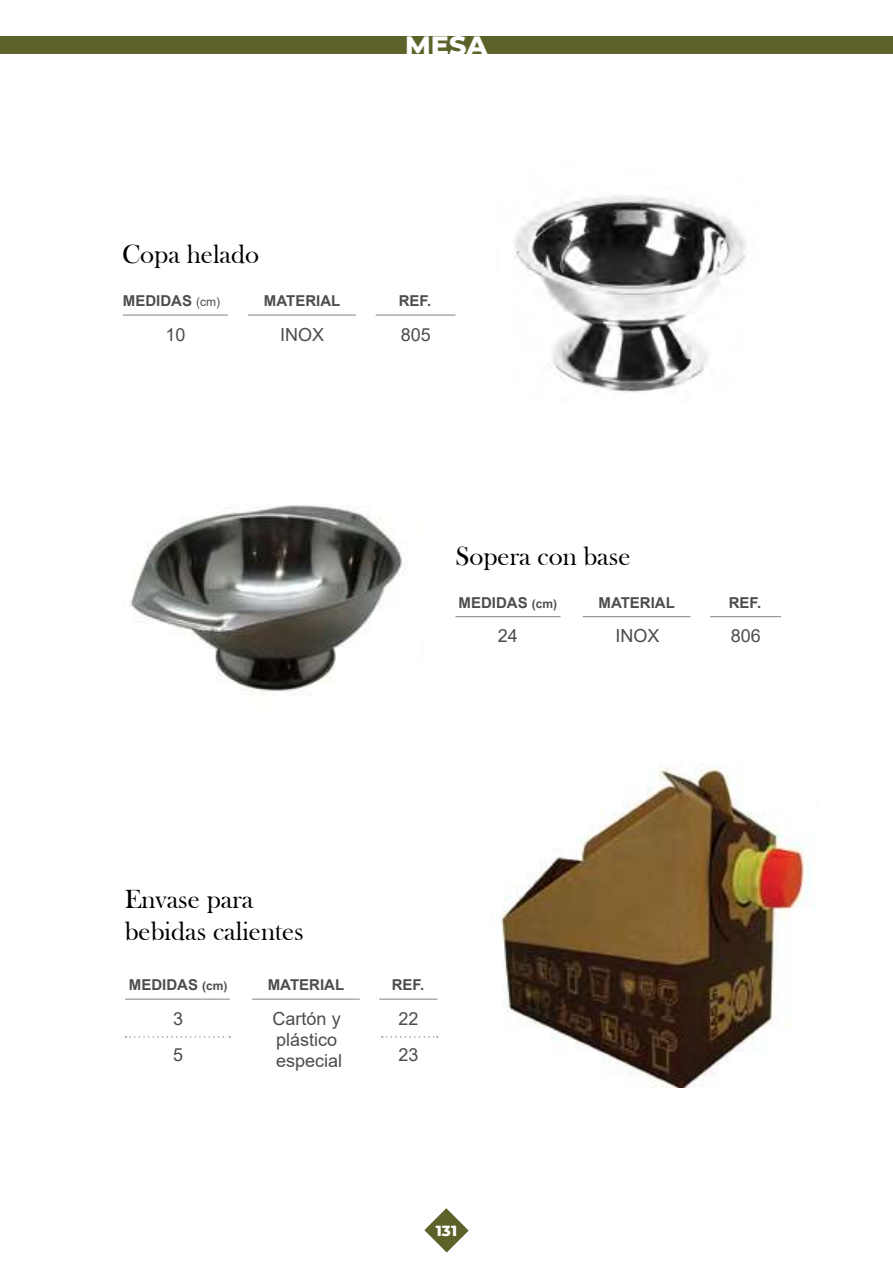
<style>
.page{position:relative;width:893px;height:1263px;background:#fff}
.page>*{position:absolute;margin:0;border:0;box-sizing:border-box;transform-origin:0 0}
.t1{font:27px/32.4px "Bask Old Face";color:#000}
.t2{font:800 27px "Montserrat";color:#fff}
.t3{font:18px/36px "Arial";color:#4d4d4f}
.t4{font:700 15px "Arial";color:#4d4d4f}
.t5{font:800 15px "Montserrat";color:#fff}
.s1{font-weight:400;font-size:12px}
.s2{font-size:12px}
</style>
<div class="page">
<div style="left:0;top:36px;width:893px;height:18px;background:#5d622a"></div>
<svg style="left:424px;top:1208px;width:45px;height:44px"></svg>
<img style="left:130px;top:505px;width:277px;height:191px">
<hr style="left:583px;top:616px;width:107px;height:1px;background:#808285">
<hr style="left:710px;top:616px;width:71px;height:1px;background:#808285">
<hr style="left:455px;top:616px;width:105px;height:1px;background:#808285">
<img style="left:515px;top:195px;width:231px;height:198px">
<hr style="left:123px;top:315px;width:105px;height:1px;background:#808285">
<hr style="left:248px;top:315px;width:108px;height:1px;background:#808285">
<hr style="left:376px;top:315px;width:79px;height:1px;background:#808285">
<img style="left:500px;top:764px;width:315px;height:324px">
<hr style="left:125px;top:999px;width:105px;height:1px;background:#808285">
<hr style="left:252px;top:999px;width:108px;height:1px;background:#808285">
<hr style="left:379px;top:999px;width:58px;height:1px;background:#808285">
<svg style="left:125px;top:1036px;width:105px;height:2px"></svg>
<svg style="left:382px;top:1036px;width:56px;height:2px"></svg>
<h1 class="t2" style="left:405px;top:26px;width:84px">MESA</h1>
<h1 class="t1" style="left:122px;top:238px;width:138px">Copa helado</h1>
<p class="t4" style="left:123px;top:291px;width:99px">MEDIDAS <span class="s1">(cm)</span></p>
<p class="t4" style="left:264px;top:291px;width:78px">MATERIAL</p>
<p class="t3" style="left:280px;top:316px;width:46px">INOX</p>
<p class="t3" style="left:165px;top:316px;width:22px">10</p>
<p class="t4" style="left:399px;top:291px;width:34px">REF.</p>
<p class="t3" style="left:401px;top:316px;width:32px">805</p>
<h1 class="t1" style="left:455px;top:541px;width:177px">Sopera con base</h1>
<p class="t4" style="left:599px;top:592px;width:78px">MATERIAL</p>
<p class="t3" style="left:615px;top:618px;width:46px">INOX</p>
<p class="t4" style="left:459px;top:592px;width:100px">MEDIDAS <span class="s2">(cm)</span></p>
<p class="t4" style="left:729px;top:592px;width:34px">REF.</p>
<p class="t3" style="left:498px;top:618px;width:22px">24</p>
<p class="t3" style="left:731px;top:618px;width:32px">806</p>
<h1 class="t1" style="left:125px;top:883px;width:181px">Envase para bebidas calientes</h1>
<p class="t4" style="left:129px;top:975px;width:100px">MEDIDAS <span class="s2">(cm)</span></p>
<p class="t4" style="left:268px;top:975px;width:78px">MATERIAL</p>
<p class="t3" style="left:273px;top:1008px;width:71px;line-height:21px">Cartón y plástico especial</p>
<p class="t3" style="left:173px;top:1000px;width:12px">3<br>5</p>
<p class="t4" style="left:392px;top:975px;width:34px">REF.</p>
<p class="t3" style="left:399px;top:1000px;width:22px">22<br>23</p>
<p class="t5" style="left:436px;top:1219px;width:23px">131</p>
</div>
